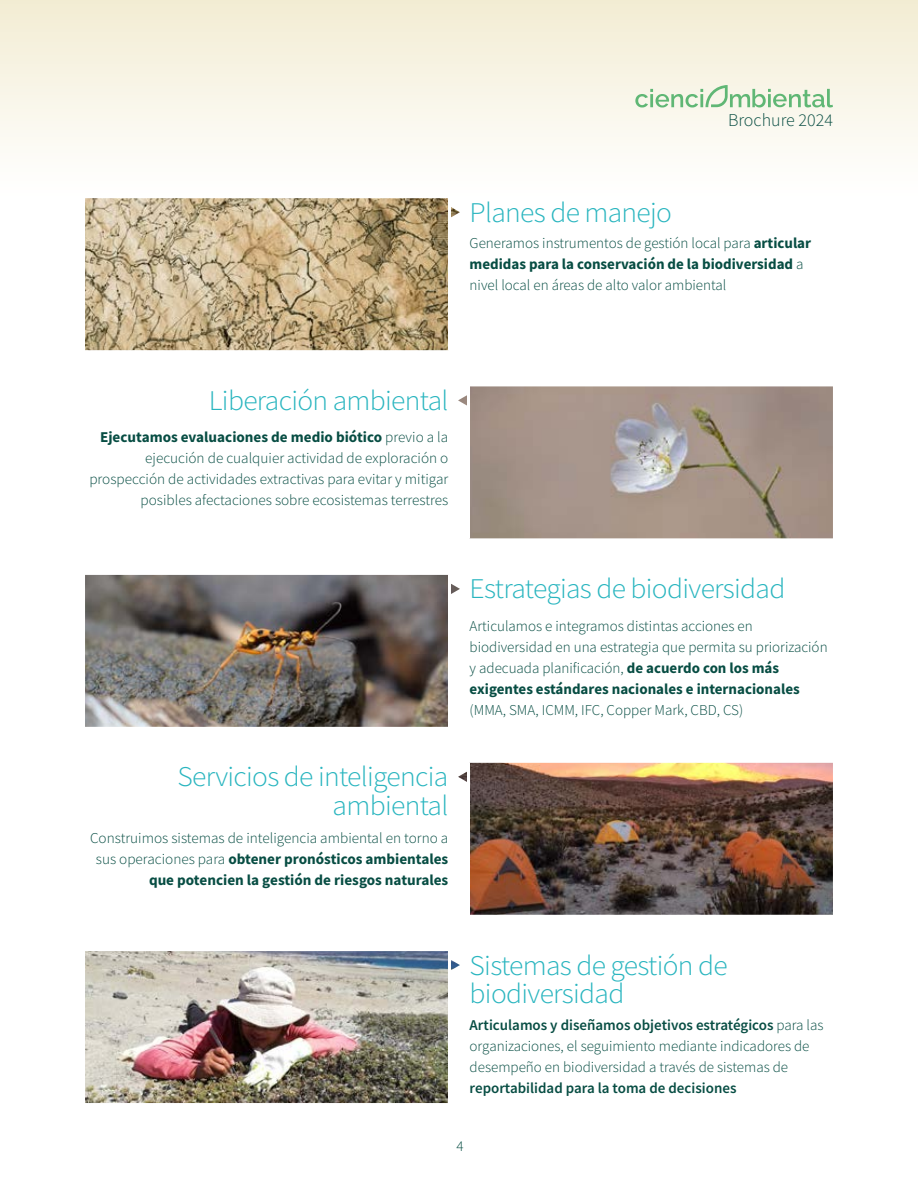
<style>
.page{position:relative;width:918px;height:1188px;background:#fff}
.page>*{position:absolute;margin:0;border:0;box-sizing:border-box;transform-origin:0 0}
.t1{font:300 28.5px/28.5px "Source Sans Pro";letter-spacing:-.025em;color:#29b5bf;scale:1.04 1}
.t2{font:300 18px "Source Sans Pro";color:#0a4e43}
.t3{font:300 15px/21px "Source Sans Pro";color:#074d43}
.t4{font:600 15px "Source Sans Pro";color:#074d43}
.s1{font-weight:700}
.s2{font-weight:600}
</style>
<div class="page">
<div style="left:0;top:0;width:918px;height:198px;background:linear-gradient(to bottom,#f2ecd3,#fff)"></div>
<img style="left:85px;top:198px;width:375px;height:152px">
<hr style="left:448px;top:198px;width:3px;height:152px;background:#fff">
<img style="left:85px;top:951px;width:375px;height:152px">
<hr style="left:448px;top:951px;width:3px;height:152px;background:#fff">
<svg style="left:635px;top:85px;width:198px;height:23px;background:#cde3c8"></svg>
<img style="left:85px;top:575px;width:375px;height:152px">
<hr style="left:448px;top:575px;width:3px;height:152px;background:#fff">
<img style="left:458px;top:386px;width:375px;height:152px">
<hr style="left:467px;top:386px;width:3px;height:152px;background:#fff">
<img style="left:458px;top:763px;width:375px;height:152px">
<hr style="left:467px;top:763px;width:3px;height:152px;background:#fff">
<p class="t2" style="left:728px;top:109px;width:106px">Brochure 2024</p>
<h1 class="t1" style="left:470px;top:198px;width:196px">Planes de manejo</h1>
<p class="t3" style="left:470px;top:233px;width:343px">Generamos instrumentos de gestión local para <span class="s1">articular medidas para la conservación de la biodiversidad</span> a nivel local en áreas de alto valor ambiental</p>
<h1 class="t1" style="left:209px;top:386px;width:232px">Liberación ambiental</h1>
<p class="t3" style="left:89px;top:426px;width:360px;text-align:right"><span class="s1">Ejecutamos evaluaciones de medio biótico</span> previo a la ejecución de cualquier actividad de exploración o prospección de actividades extractivas para evitar y mitigar posibles afectaciones sobre ecosistemas terrestres</p>
<h1 class="t1" style="left:177px;top:763px;width:262px;text-align:right">Servicios de inteligencia ambiental</h1>
<p class="t3" style="left:90px;top:827px;width:360px;text-align:right">Construimos sistemas de inteligencia ambiental en torno a sus operaciones para <span class="s1">obtener pronósticos ambientales que potencien la gestión de riesgos naturales</span></p>
<h1 class="t1" style="left:470px;top:575px;width:305px">Estrategias de biodiversidad</h1>
<p class="t3" style="left:470px;top:615px;width:360px">Articulamos e integramos distintas acciones en biodiversidad en una estrategia que permita su priorización y adecuada planificación, <span class="s1">de acuerdo con los más exigentes estándares nacionales e internacionales</span></p>
<p class="t3" style="left:470px;top:699px;width:275px">(MMA, SMA, ICMM, IFC, Copper Mark, CBD, CS)</p>
<h1 class="t1" style="left:470px;top:951px;width:250px">Sistemas de gestión de biodiversidad</h1>
<p class="t3" style="left:470px;top:1015px;width:355px"><span class="s2">Articulamos y diseñamos objetivos estratégicos</span> para las organizaciones, el seguimiento mediante indicadores de desempeño en biodiversidad a través de sistemas de</p>
<p class="t4" style="left:470px;top:1078px;width:268px">reportabilidad para la toma de decisiones</p>
<p class="t3" style="left:456px;top:1135px;width:9px">4</p>
</div>
